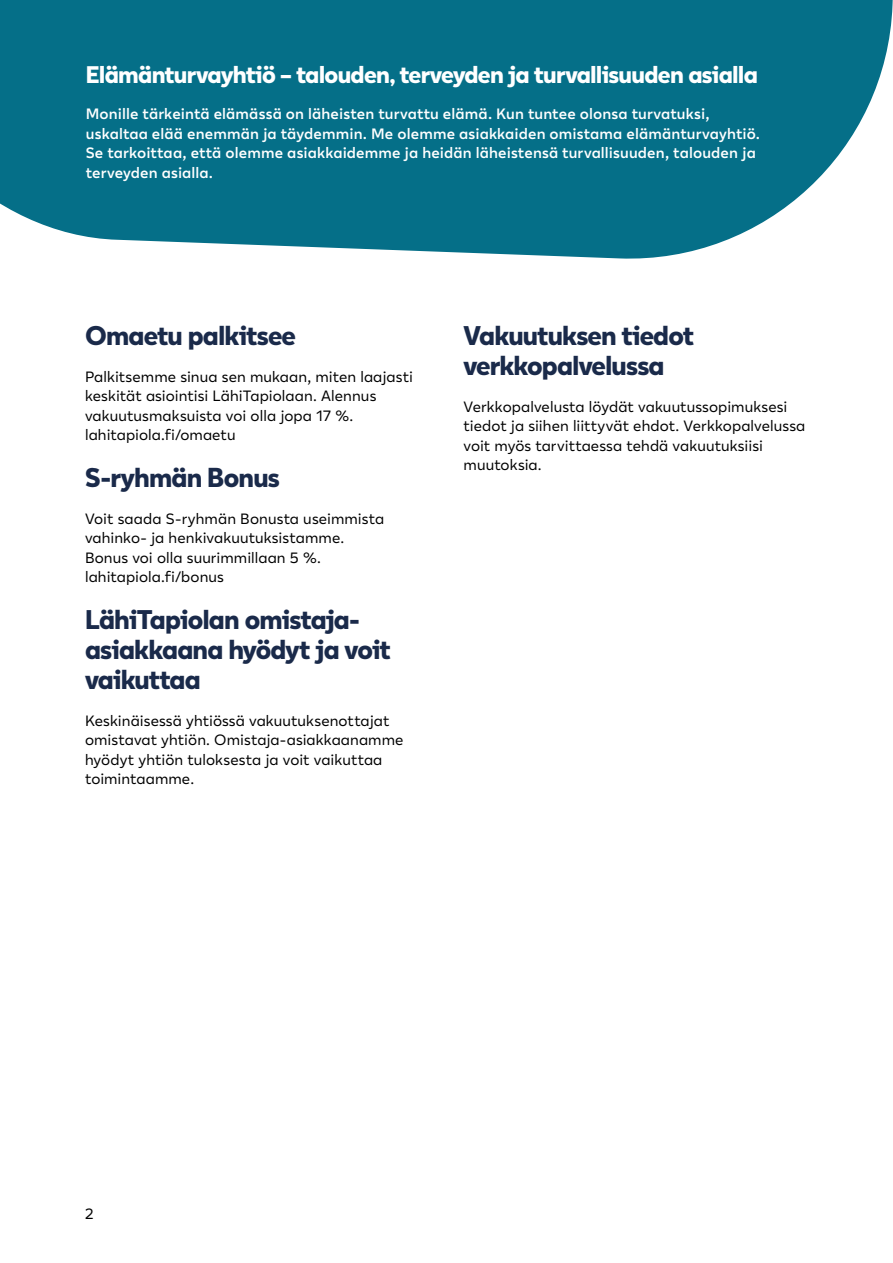
<style>
.page{position:relative;width:893px;height:1263px;background:#fff}
.page>*{position:absolute;margin:0;border:0;box-sizing:border-box;transform-origin:0 0}
.H3_s2_otsikko{font:800 27px/30px "Lahi Tapiola Sans";letter-spacing:-.03em;color:#1a2a4a}
.H2_s2_otsikko_nega{font:800 24px "Lahi Tapiola Sans";letter-spacing:-.03em;color:#fff}
.Leipis{font:15px/19.5px "Lahi Tapiola Sans";letter-spacing:.005em;color:#000}
.Leipis-2{font:600 15px/19.5px "Lahi Tapiola Sans";letter-spacing:.01em;color:#fff}
</style>
<div class="page">
<svg style="left:0;top:0;width:893px;height:259px;background:#1d7c93"></svg>
<h2 class="H2_s2_otsikko_nega" style="left:86px;top:55px;width:674px">Elämänturvayhtiö – talouden, terveyden ja turvallisuuden asialla</h2>
<p class="Leipis-2" style="left:86px;top:104px;width:676px">Monille tärkeintä elämässä on läheisten turvattu elämä. Kun tuntee olonsa turvatuksi, uskaltaa elää enemmän ja täydemmin. Me olemme asiakkaiden omistama elämänturvayhtiö.<br>Se tarkoittaa, että olemme asiakkaidemme ja heidän läheistensä turvallisuuden, talouden ja terveyden asialla.</p>
<h3 class="H3_s2_otsikko" style="left:85px;top:318px;width:212px">Omaetu palkitsee</h3>
<p class="Leipis" style="left:85px;top:366px;width:329px">Palkitsemme sinua sen mukaan, miten laajasti keskität asiointisi LähiTapiolaan. Alennus vakuutusmaksuista voi olla jopa 17 %. lahitapiola.fi/omaetu</p>
<h3 class="H3_s2_otsikko" style="left:85px;top:460px;width:196px">S-ryhmän Bonus</h3>
<p class="Leipis" style="left:85px;top:508px;width:301px">Voit saada S-ryhmän Bonusta useimmista vahinko- ja henkivakuutuksistamme.<br>Bonus voi olla suurimmillaan 5 %. lahitapiola.fi/bonus</p>
<h3 class="H3_s2_otsikko" style="left:85px;top:602px;width:307px">LähiTapiolan omistaja&shy;asiakkaana hyödyt ja voit vaikuttaa</h3>
<p class="Leipis" style="left:85px;top:710px;width:320px">Keskinäisessä yhtiössä vakuutuksenottajat omistavat yhtiön. Omistaja-asiakkaanamme hyödyt yhtiön tuloksesta ja voit vaikuttaa toimintaamme.</p>
<h3 class="H3_s2_otsikko" style="left:463px;top:318px;width:232px">Vakuutuksen tiedot verkkopalvelussa</h3>
<p class="Leipis" style="left:463px;top:396px;width:343px">Verkkopalvelusta löydät vakuutussopimuksesi tiedot ja siihen liittyvät ehdot. Verkkopalvelussa voit myös tarvittaessa tehdä vakuutuksiisi muutoksia.</p>
<p class="Leipis" style="left:85px;top:1203px;width:10px">2</p>
</div>
